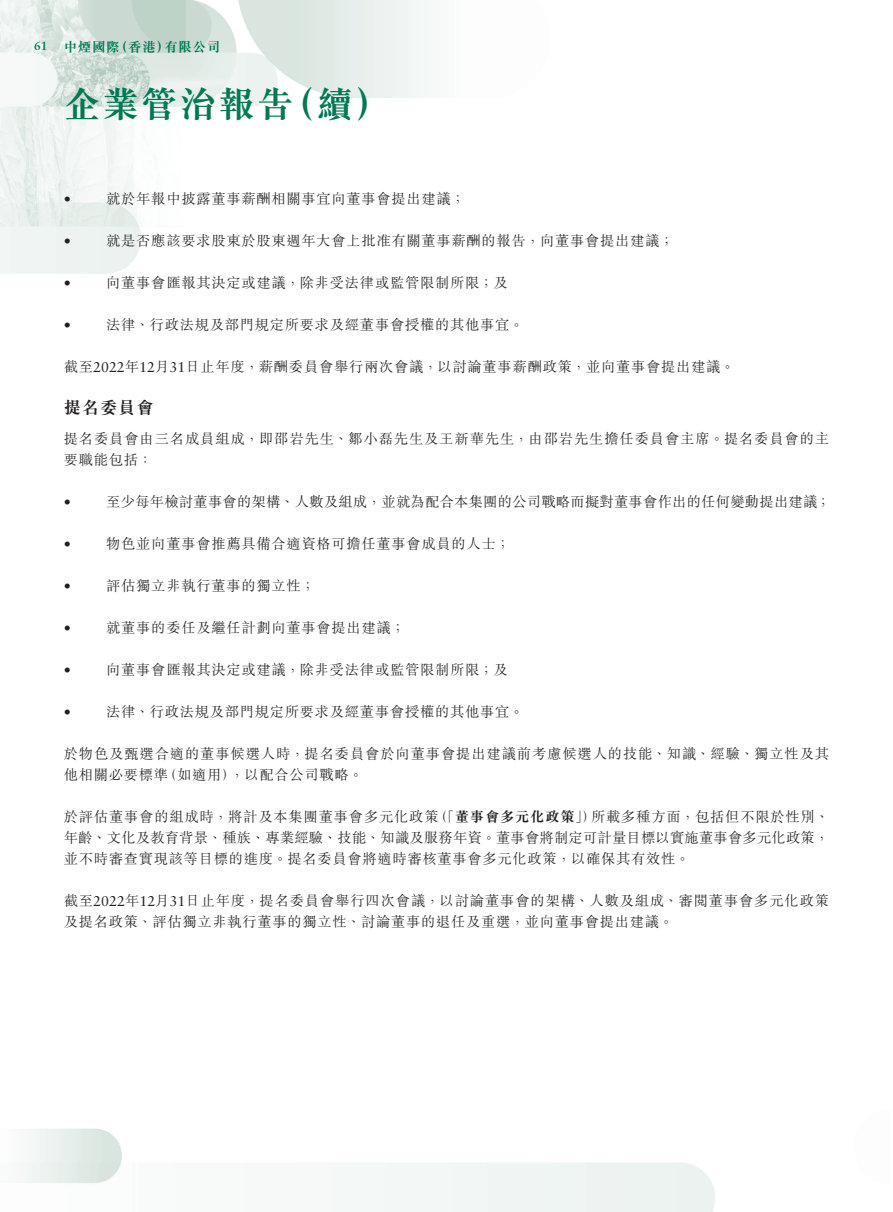
<style>
.page{position:relative;width:893px;height:1212px;background:#fff}
.page>*{position:absolute;margin:0;border:0;box-sizing:border-box;transform-origin:0 0}
.t1{font:700 36.75px "M Sung HK";letter-spacing:.05em;color:#007854}
.t2{font:700 17.25px "M Sung HK";letter-spacing:.055em;color:#231f20}
.t3{font:300 14.25px/21px "M Sung HK";letter-spacing:.055em;color:#231f20}
.t4{font:300 14.25px "M Sung HK";letter-spacing:.02em;color:#231f20}
.t5{font:700 14.25px "M Sung HK";letter-spacing:.06em;color:#231f20}
.t6{font:14.25px "Sabon LT Std";color:#231f20}
.t7{font:700 13.5px "M Sung HK";letter-spacing:.05em;color:#007854}
.t8{font:700 12px "Sabon LT Std";color:#007854}
.s1{font-family:"Sabon LT Std";font-weight:400}
.s2{font-weight:300}
</style>
<div class="page">
<img style="left:0;top:0;width:715px;height:1212px">
<p class="t8" style="left:34px;top:39px;width:15px">61</p>
<p class="t7" style="left:115px;top:41px;width:56px">（香港）</p>
<p class="t7" style="left:64px;top:41px;width:58px">中煙國際</p>
<p class="t7" style="left:164px;top:41px;width:58px">有限公司</p>
<h1 class="t1" style="left:64px;top:86px;width:231px">企業管治報告</h1>
<h1 class="t1" style="left:280px;top:86px;width:112px">（續(</h1>
<p class="t6" style="left:64px;top:191px;width:9px">•</p>
<p class="t3" style="left:106px;top:187px;width:360px">就於年報中披露董事薪酬相關事宜向董事會提出建議;</p>
<p class="t6" style="left:64px;top:233px;width:9px">•</p>
<p class="t3" style="left:106px;top:229px;width:569px">就是否應該要求股東於股東週年大會上批准有關董事薪酬的報告，向董事會提出建議;</p>
<p class="t6" style="left:64px;top:275px;width:9px">•</p>
<p class="t3" style="left:106px;top:271px;width:403px">向董事會匯報其決定或建議，除非受法律或監管限制所限；及</p>
<p class="t3" style="left:106px;top:313px;width:419px">法律、行政法規及部門規定所要求及經董事會授權的其他事宜。</p>
<p class="t6" style="left:64px;top:317px;width:9px">•</p>
<p class="t3" style="left:64px;top:355px;width:673px">截至<span class="s1">2022</span>年<span class="s1">12</span>月<span class="s1">31</span>日止年度，薪酬委員會舉行兩次會議，以討論董事薪酬政策，並向董事會提出建議。</p>
<p class="t2" style="left:64px;top:399px;width:91px">提名委員會</p>
<p class="t3" style="left:64px;top:427px;width:767px">提名委員會由三名成員組成，即邵岩先生、鄒小磊先生及王新華先生，由邵岩先生擔任委員會主席。提名委員會的主要職能包括：</p>
<p class="t4" style="left:106px;top:491px;width:726px">至少每年檢討董事會的架構、人數及組成，並就為配合本集團的公司戰略而擬對董事會作出的任何變動提出建議;</p>
<p class="t6" style="left:64px;top:493px;width:9px">•</p>
<p class="t6" style="left:64px;top:535px;width:9px">•</p>
<p class="t3" style="left:106px;top:532px;width:405px">物色並向董事會推薦具備合適資格可擔任董事會成員的人士;</p>
<p class="t6" style="left:64px;top:577px;width:9px">•</p>
<p class="t3" style="left:106px;top:574px;width:210px">評估獨立非執行董事的獨立性;</p>
<p class="t6" style="left:64px;top:619px;width:9px">•</p>
<p class="t3" style="left:106px;top:616px;width:300px">就董事的委任及繼任計劃向董事會提出建議;</p>
<p class="t6" style="left:64px;top:661px;width:9px">•</p>
<p class="t3" style="left:106px;top:658px;width:403px">向董事會匯報其決定或建議，除非受法律或監管限制所限；及</p>
<p class="t3" style="left:106px;top:700px;width:419px">法律、行政法規及部門規定所要求及經董事會授權的其他事宜。</p>
<p class="t6" style="left:64px;top:703px;width:9px">•</p>
<p class="t3" style="left:230px;top:742px;width:600px;text-indent:-167px">於物色及甄選合適的董事候選人時，提名委員會於向董事會提出建議前考慮候選人的技能、知識、經驗、獨立性及其，以配合公司戰略。</p>
<p class="t3" style="left:64px;top:763px;width:106px">他相關必要標準</p>
<p class="t3" style="left:163px;top:763px;width:74px">（如適用）</p>
<p class="t3" style="left:64px;top:805px;width:767px">於評估董事會的組成時，將計及本集團董事會多元化政策<br>年齡、文化及教育背景、種族、專業經驗、技能、知識及服務年資。董事會將制定可計量目標以實施董事會多元化政策，並不時審查實現該等目標的進度。提名委員會將適時審核董事會多元化政策，以確保其有效性。</p>
<p class="t3" style="left:64px;top:889px;width:767px">截至<span class="s1">2022</span>年<span class="s1">12</span>月<span class="s1">31</span>日止年度，提名委員會舉行四次會議，以討論董事會的架構、人數及組成、審閱董事會多元化政策及提名政策、評估獨立非執行董事的獨立性、討論董事的退任及重選，並向董事會提出建議。</p>
<p class="t3" style="left:591px;top:805px;width:240px">所載多種方面，包括但不限於性別、</p>
<p class="t5" style="left:433px;top:809px;width:164px"><span class="s2">（「</span>董事會多元化政策<span class="s2">」）</span></p>
</div>
